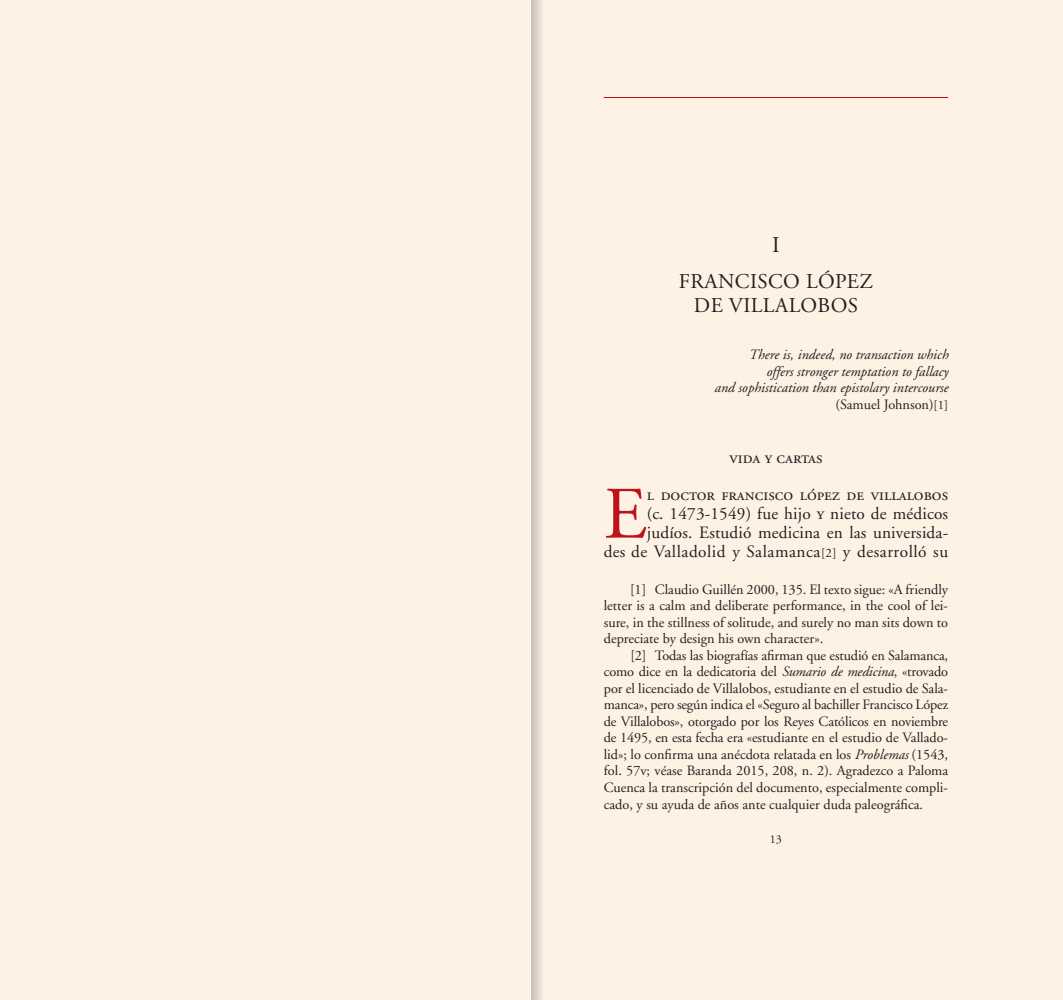
<style>
.page{position:relative;width:1063px;height:1000px;background:#fff}
.page>*{position:absolute;margin:0;border:0;box-sizing:border-box;transform-origin:0 0}
._1er-parrafo{font:73.8px "Adobe Garamond";color:#be1119}
.cap_romano{font:22.5px "Adobe Garamond";color:#231f20}
.Titulo{font:21px/23.5px "Adobe Garamond";letter-spacing:.02em;color:#231f20;text-align:center}
._1er-parrafo-2{font:17.25px/19px "Adobe Garamond";letter-spacing:.01em;color:#231f20;text-align:right}
._1{font:17.25px "Adobe Garamond Regular SC";color:#231f20}
.Notas{font:14.25px/16.5px "Adobe Garamond";color:#231f20;text-align:justify}
.Dedicatoria_inicio_c{font:italic 14.25px/16.8px "Adobe Garamond";color:#231f20;text-align:right}
.t1{font:12px "Adobe Garamond";color:#231f20}
.s1{font-style:normal}
.s2{font-style:normal;font-size:12.75px}
.s3{font-family:"Adobe Garamond Regular SC"}
.s4{font-size:12.75px}
.s5{font-style:italic}
</style>
<div class="page">
<div style="left:0;top:0;width:1063px;height:999px;background:#fef2e5"></div>
<div style="left:531px;top:0;width:30px;height:999px;background:linear-gradient(to right,#dbd1c7,#fffcee)"></div>
<hr style="left:604px;top:97px;width:344px;height:1px;background:#be1119">
<p class="cap_romano" style="left:772px;top:233px;width:9px">I</p>
<p class="Titulo" style="left:679px;top:270px;width:196px">FRANCISCO LÓPEZ<br>DE VILLALOBOS</p>
<p class="Dedicatoria_inicio_c" style="left:714px;top:346px;width:236px">There is, indeed, no transaction which<br>offers stronger temptation to fallacy<br>and sophistication than epistolary intercourse <span class="s1">(Samuel Johnson)</span><span class="s2">[1]</span></p>
<p class="_1" style="left:729px;top:448px;width:95px">vida y cartas</p>
<p class="_1er-parrafo-2" style="left:604px;top:485px;width:346px"><span class="s3">l doctor francisco lópez de villalobos<br></span>(c. 1473-1549) fue hijo <span class="s3">y</span> nieto de médicos judíos. Estudió medicina en las universida-<br>des de Valladolid y Salamanca<span class="s4">[2]</span> y desarrolló su</p>
<p class="Notas" style="left:604px;top:581px;width:346px;text-indent:26px">[1] Claudio Guillén 2000, 135. El texto sigue: «A friendly letter is a calm and deliberate performance, in the cool of lei&shy;sure, in the stillness of solitude, and surely no man sits down to depreciate by design his own character».</p>
<p class="Notas" style="left:604px;top:647px;width:346px;text-indent:27px">[2] Todas las biografías afirman que estudió en Salamanca, como dice en la dedicatoria del <span class="s5">Sumario de medicina</span>, «trovado por el licenciado de Villalobos, estudiante en el estudio de Sala&shy;manca», pero según indica el «Seguro al bachiller Francisco López de Villalobos», otorgado por los Reyes Católicos en noviembre de 1495, en esta fecha era «estudiante en el estudio de Vallado&shy;lid»; lo confirma una anécdota relatada en los <span class="s5">Problemas</span> (1543, fol. 57v; véase Baranda 2015, 208, n. 2). Agradezco a Paloma Cuenca la transcripción del documento, especialmente compli&shy;cado, y su ayuda de años ante cualquier duda paleográfica.</p>
<p class="_1er-parrafo" style="left:604px;top:474px;width:45px">E</p>
<p class="t1" style="left:770px;top:832px;width:13px">13</p>
</div>
